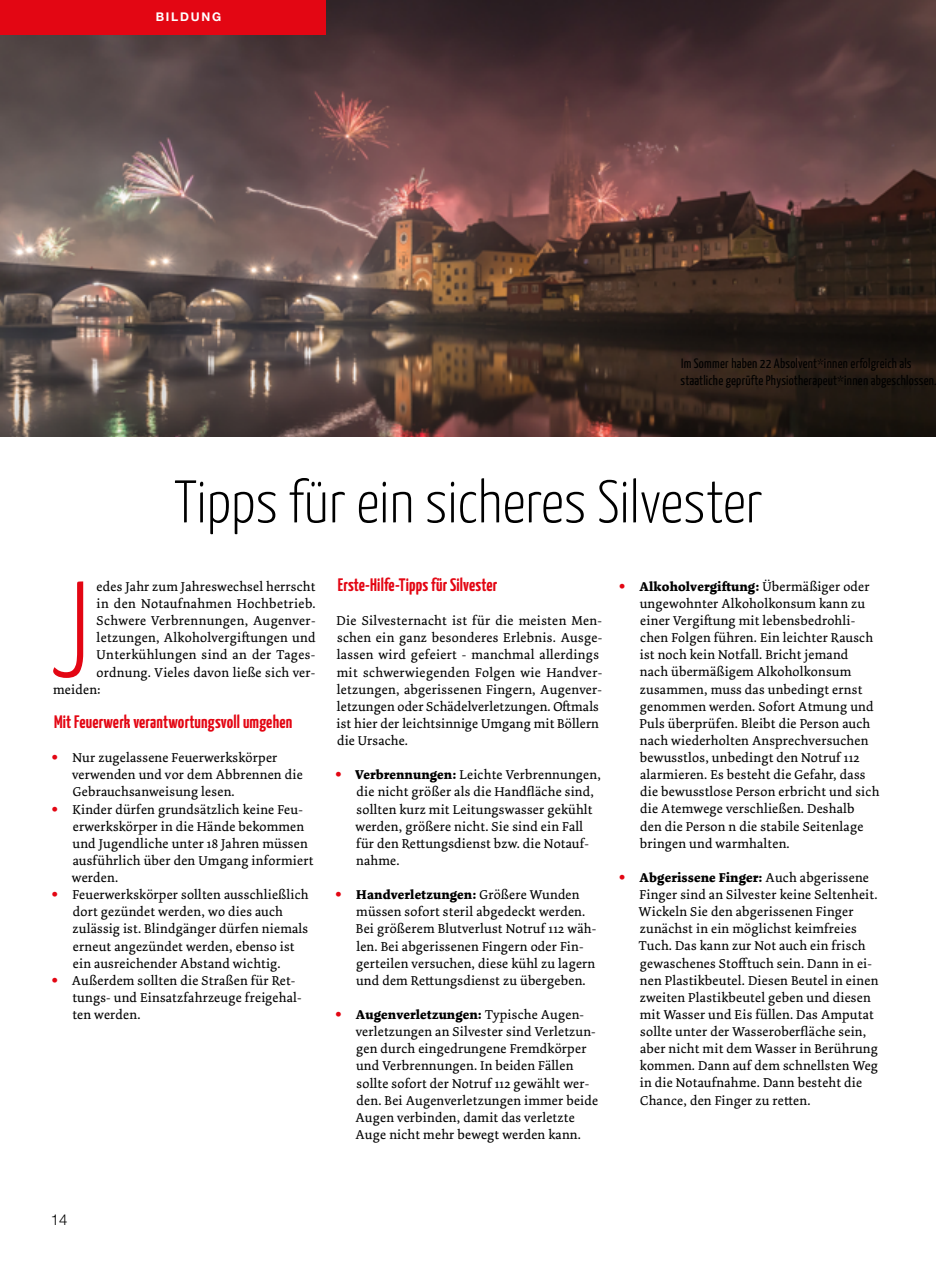
<style>
.page{position:relative;width:936px;height:1276px;background:#fff}
.page>*{position:absolute;margin:0;border:0;box-sizing:border-box;transform-origin:0 0}
.t1{font:300 135.75px "Yanone Kaffeesatz";color:#e30613}
.t2{font:300 60px "Yanone Kaffeesatz";color:#000}
.t3{font:700 18px "Yanone Kaffeesatz";letter-spacing:.01em;color:#e30613}
.t4{font:300 15px "Helvetica Neue LT Std";color:#000}
.t5{font:13.5px/17.1px "Dolly Pro";letter-spacing:.015em;color:#000}
.t6{font:13.5px/17.1px "Yanone Kaffeesatz";letter-spacing:.015em;color:#000}
.t7{font:700 12px "Helvetica Neue LT Std";letter-spacing:.15em;color:#fff}
.s1{font-family:"Helvetica Neue LT Std";font-weight:300;color:#e30613}
.s2{font-weight:700}
</style>
<div class="page">
<img style="left:0;top:0;width:935px;height:437px">
<div style="left:0;top:0;width:325px;height:34px;background:#e30613"></div>
<p class="t7" style="left:156px;top:10px;width:67px">BILDUNG</p>
<p class="t6" style="left:680px;top:354px;width:257px">Im Sommer haben 22 Absolvent*innen erfolgreich als staatliche geprüfte Physiotherapeut*innen abgeschlossen.</p>
<h2 class="t2" style="left:174px;top:459px;width:589px">Tipps für ein sicheres Silvester</h2>
<h1 class="t1" style="left:51px;top:532px;width:42px">J</h1>
<p class="t5" style="left:97px;top:578px;width:220px">edes Jahr zum Jahreswechsel herrscht</p>
<p class="t5" style="left:97px;top:595px;width:220px">in den Notaufnahmen Hochbetrieb.</p>
<p class="t5" style="left:97px;top:612px;width:220px">Schwere Verbrennungen, Augenver-</p>
<p class="t5" style="left:97px;top:629px;width:220px">letzungen, Alkoholvergiftungen und</p>
<p class="t5" style="left:97px;top:646px;width:220px">Unterkühlungen sind an der Tages-</p>
<p class="t5" style="left:97px;top:663px;width:220px">ordnung. Vieles davon ließe sich ver-</p>
<p class="t5" style="left:53px;top:680px;width:49px">meiden:</p>
<h3 class="t3" style="left:54px;top:709px;width:240px">Mit Feuerwerk verantwortungsvoll umgehen</h3>
<p class="t5" style="left:72px;top:749px;width:232px;text-indent:-20px"><span class="s1">•</span> Nur zugelassene Feuerwerkskörper verwenden und vor dem Abbrennen die<br>Gebrauchsanweisung lesen.</p>
<p class="t5" style="left:72px;top:800px;width:243px;text-indent:-20px"><span class="s1">•</span> Kinder dürfen grundsätzlich keine Feu&shy;erwerkskörper in die Hände bekommen und Jugendliche unter 18 Jahren müssen ausführlich über den Umgang informiert werden.</p>
<p class="t5" style="left:73px;top:886px;width:237px;text-indent:-21px"><span class="s1">•</span> Feuerwerkskörper sollten ausschließlich dort gezündet werden, wo dies auch zulässig ist. Blindgänger dürfen niemals erneut angezündet werden, ebenso ist ein ausreichender Abstand wichtig.</p>
<p class="t5" style="left:72px;top:972px;width:231px;text-indent:-21px"><span class="s1">•</span> Außerdem sollten die Straßen für Ret&shy;tungs- und Einsatzfahrzeuge freigehal&shy;ten werden.</p>
<h3 class="t3" style="left:338px;top:572px;width:161px">Erste-Hilfe-Tipps für Silvester</h3>
<p class="t5" style="left:336px;top:612px;width:267px">Die Silvesternacht ist für die meisten Men&shy;schen ein ganz besonderes Erlebnis. Ausge&shy;lassen wird gefeiert - manchmal allerdings mit schwerwiegenden Folgen wie Handver&shy;letzungen, abgerissenen Fingern, Augenver&shy;letzungen oder Schädelverletzungen. Oftmals ist hier der leichtsinnige Umgang mit Böllern die Ursache.</p>
<p class="t5" style="left:355px;top:766px;width:247px;text-indent:-20px"><span class="s1">•</span> <span class="s2">Verbrennungen:</span> Leichte Verbrennungen, die nicht größer als die Handfläche sind, sollten kurz mit Leitungswasser gekühlt werden, größere nicht. Sie sind ein Fall für den Rettungsdienst bzw. die Notauf&shy;nahme.</p>
<p class="t5" style="left:356px;top:886px;width:242px;text-indent:-21px"><span class="s1">•</span> <span class="s2">Handverletzungen:</span> Größere Wunden müssen sofort steril abgedeckt werden.<br>Bei größerem Blutverlust Notruf 112 wäh&shy;len. Bei abgerissenen Fingern oder Fin&shy;gerteilen versuchen, diese kühl zu lagern und dem Rettungsdienst zu übergeben.</p>
<p class="t5" style="left:355px;top:1006px;width:244px;text-indent:-20px"><span class="s1">•</span> <span class="s2">Augenverletzungen:</span> Typische Augen&shy;verletzungen an Silvester sind Verletzun&shy;gen durch eingedrungene Fremdkörper und Verbrennungen. In beiden Fällen sollte sofort der Notruf 112 gewählt wer&shy;den. Bei Augenverletzungen immer beide Augen verbinden, damit das verletzte Auge nicht mehr bewegt werden kann.</p>
<p class="t5" style="left:639px;top:578px;width:241px;text-indent:-21px"><span class="s1">•</span> <span class="s2">Alkoholvergiftung:</span> Übermäßiger oder ungewohnter Alkoholkonsum kann zu einer Vergiftung mit lebensbedrohli&shy;chen Folgen führen. Ein leichter Rausch ist noch kein Notfall. Bricht jemand nach übermäßigem Alkoholkonsum zusammen, muss das unbedingt ernst genommen werden. Sofort Atmung und Puls überprüfen. Bleibt die Person auch nach wiederholten Ansprechversuchen bewusstlos, unbedingt den Notruf 112 alarmieren. Es besteht die Gefahr, dass die bewusstlose Person erbricht und sich die Atemwege verschließen. Deshalb<br>den die Person n die stabile Seitenlage bringen und warmhalten.</p>
<p class="t5" style="left:638px;top:869px;width:241px;text-indent:-20px"><span class="s1">•</span> <span class="s2">Abgerissene Finger:</span> Auch abgerissene Finger sind an Silvester keine Seltenheit.<br>Wickeln Sie den abgerissenen Finger zunächst in ein möglichst keimfreies Tuch. Das kann zur Not auch ein frisch gewaschenes Stofftuch sein. Dann in ei&shy;nen Plastikbeutel. Diesen Beutel in einen zweiten Plastikbeutel geben und diesen mit Wasser und Eis füllen. Das Amputat sollte unter der Wasseroberfläche sein, aber nicht mit dem Wasser in Berührung kommen. Dann auf dem schnellsten Weg in die Notaufnahme. Dann besteht die Chance, den Finger zu retten.</p>
<p class="t4" style="left:51px;top:1210px;width:18px">14</p>
</div>
